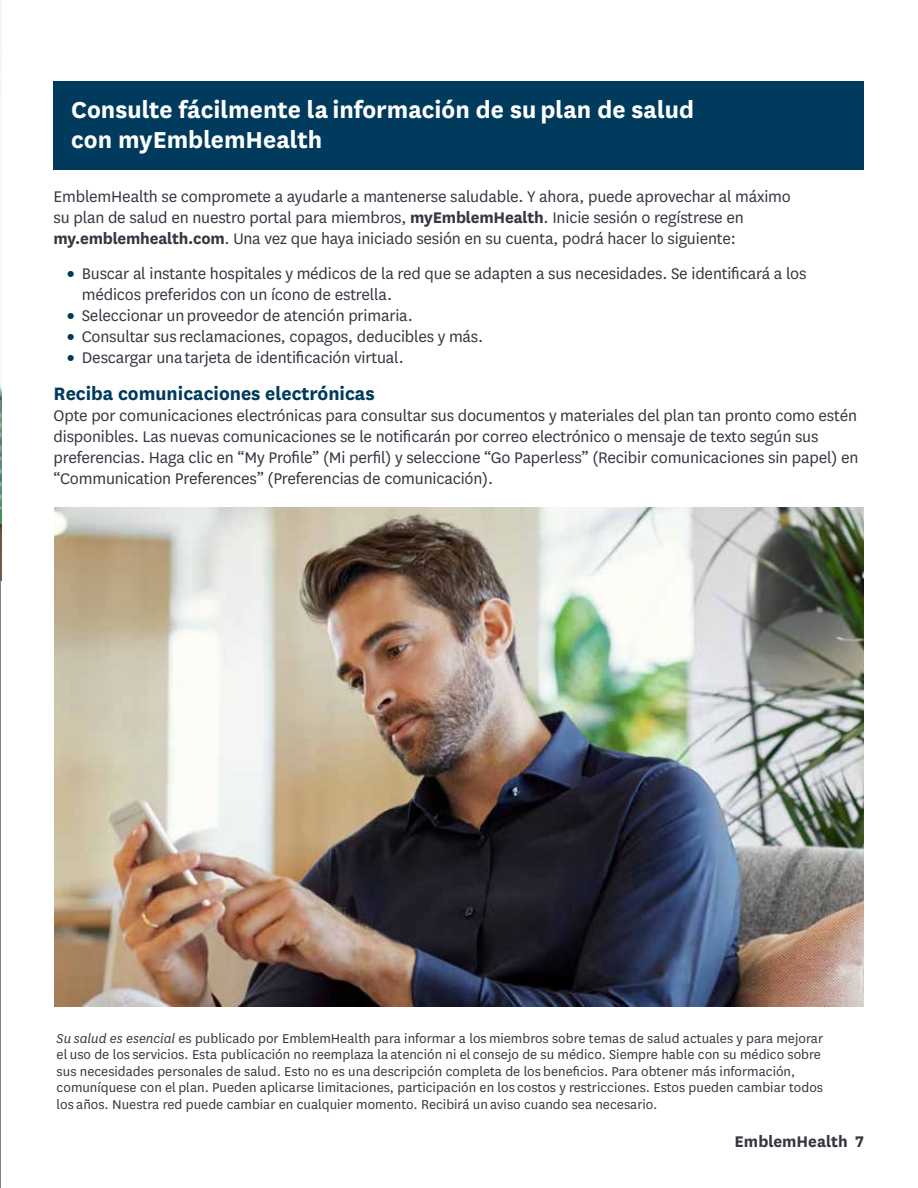
<style>
.page{position:relative;width:918px;height:1188px;background:#fff}
.page>*{position:absolute;margin:0;border:0;box-sizing:border-box;transform-origin:0 0}
.t1{font:700 27px/30px "National";color:#fff}
.t2{font:700 21px "National";color:#003a5d}
.t3{font:18px/21px "National";letter-spacing:-.01em;color:#343741}
.t4{font:700 18px "National";color:#343741}
.t5{font:15px/16.5px "National";color:#343741}
.s1{font-weight:700}
.s2{font-weight:900;color:#003a5d}
.s3{font-style:italic}
</style>
<div class="page">
<div style="left:53px;top:81px;width:811px;height:89px;background:#003a5d"></div>
<img style="left:55px;top:508px;width:809px;height:499px">
<hr style="left:0;top:0;width:1px;height:1188px;background:#000">
<img style="left:0;top:0;width:1px;height:580px">
<h1 class="t1" style="left:71px;top:92px;width:624px">Consulte fácilmente la información de su plan de salud con myEmblemHealth</h1>
<p class="t3" style="left:54px;top:185px;width:739px">EmblemHealth se compromete a ayudarle a mantenerse saludable. Y ahora, puede aprovechar al máximo su plan de salud en nuestro portal para miembros, <span class="s1">myEmblemHealth</span>. Inicie sesión o regístrese en <span class="s1">my.emblemhealth.com</span>. Una vez que haya iniciado sesión en su cuenta, podrá hacer lo siguiente:</p>
<p class="t3" style="left:82px;top:262px;width:726px;text-indent:-15px"><span class="s2">•</span> Buscar al instante hospitales y médicos de la red que se adapten a sus necesidades. Se identificará a los médicos preferidos con un ícono de estrella.</p>
<p class="t3" style="left:67px;top:304px;width:347px"><span class="s2">•</span> Seleccionar un proveedor de atención primaria.</p>
<p class="t3" style="left:67px;top:325px;width:418px"><span class="s2">•</span> Consultar sus reclamaciones, copagos, deducibles y más.</p>
<p class="t3" style="left:67px;top:346px;width:338px"><span class="s2">•</span> Descargar una tarjeta de identificación virtual.</p>
<p class="t2" style="left:54px;top:379px;width:323px">Reciba comunicaciones electrónicas</p>
<p class="t3" style="left:54px;top:404px;width:806px">Opte por comunicaciones electrónicas para consultar sus documentos y materiales del plan tan pronto como estén disponibles. Las nuevas comunicaciones se le notificarán por correo electrónico o mensaje de texto según sus preferencias. Haga clic en “My Profile” (Mi perfil) y seleccione “Go Paperless” (Recibir comunicaciones sin papel) en “Communication Preferences” (Preferencias de comunicación).</p>
<p class="t5" style="left:57px;top:1029px;width:768px"><span class="s3">Su salud es esencial</span> es publicado por EmblemHealth para informar a los miembros sobre temas de salud actuales y para mejorar el uso de los servicios. Esta publicación no reemplaza la atención ni el consejo de su médico. Siempre hable con su médico sobre sus necesidades personales de salud. Esto no es una descripción completa de los beneficios. Para obtener más información, comuníquese con el plan. Pueden aplicarse limitaciones, participación en los costos y restricciones. Estos pueden cambiar todos los años. Nuestra red puede cambiar en cualquier momento. Recibirá un aviso cuando sea necesario.</p>
<p class="t4" style="left:735px;top:1129px;width:131px">EmblemHealth 7</p>
</div>
